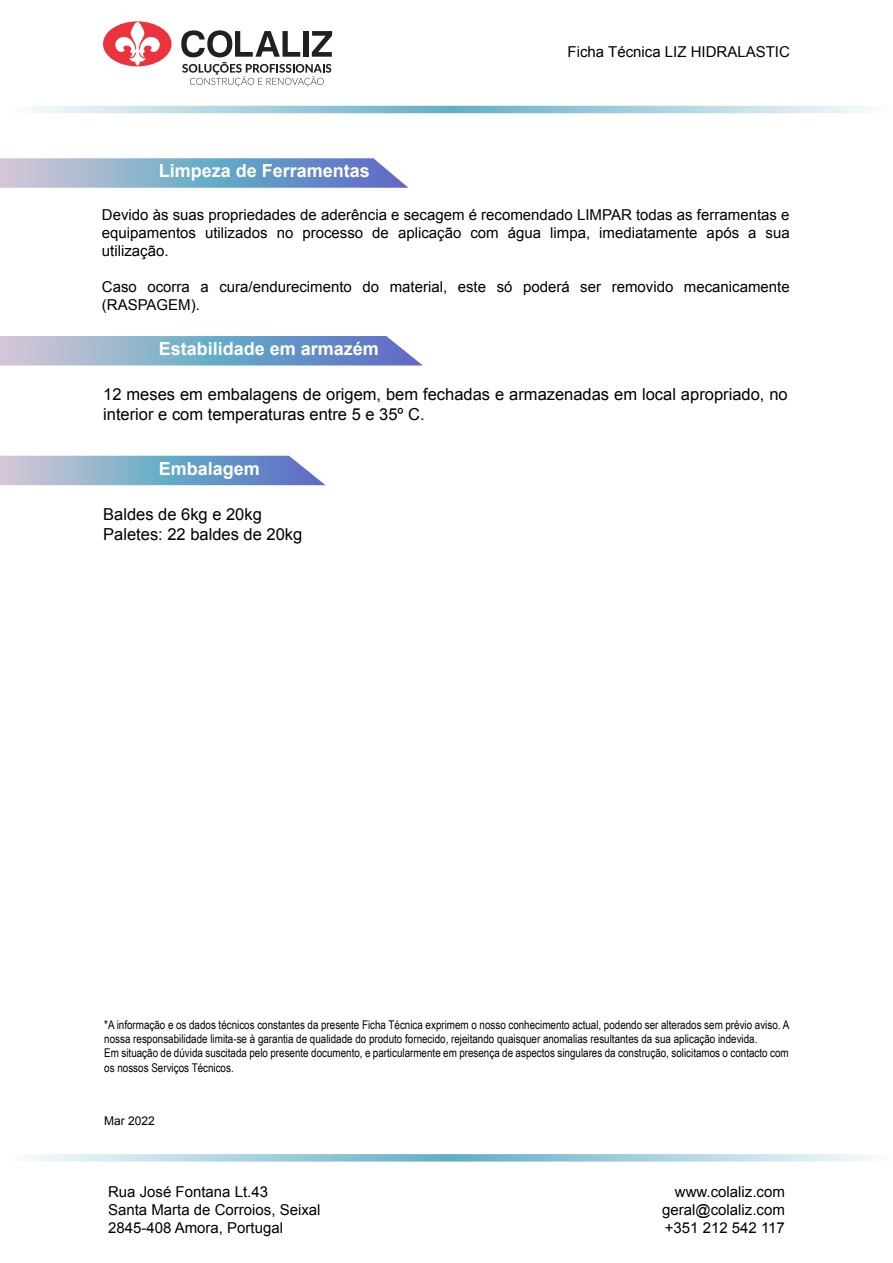
<style>
.page{position:relative;width:893px;height:1263px;background:#fff}
.page>*{position:absolute;margin:0;border:0;box-sizing:border-box;transform-origin:0 0}
.t1{font:700 18px "Arial";color:#fff}
.t2{font:16.5px/19.8px "Arial";color:#000}
.t3{font:15px/18px "Arial";color:#000}
.t4{font:12px/14.4px "Arial Narrow";color:#000}
.t5{font:12px "Arial";color:#000}
</style>
<div class="page">
<svg style="left:32px;top:1154px;width:837px;height:7px;background:#acd4e1"></svg>
<svg style="left:32px;top:106px;width:837px;height:7px;background:#aad3e0"></svg>
<svg style="left:181px;top:30px;width:151px;height:57px"></svg>
<div style="left:103px;top:21px;width:69px;height:45px;background:#ea333c;border-radius:50%"></div>
<svg style="left:115px;top:22px;width:45px;height:44px"></svg>
<svg style="left:0;top:158px;width:408px;height:30px;background:#8aa9ce"></svg>
<svg style="left:0;top:336px;width:422px;height:29px;background:#88a8cd"></svg>
<svg style="left:0;top:456px;width:325px;height:29px;background:#8aaace"></svg>
<p class="t3" style="left:568px;top:42px;width:224px">Ficha Técnica LIZ HIDRALASTIC</p>
<h1 class="t1" style="left:159px;top:159px;width:213px">Limpeza de Ferramentas</h1>
<p class="t3" style="left:102px;top:206px;width:689px;text-align:justify">Devido às suas propriedades de aderência e secagem é recomendado LIMPAR todas as ferramentas e equipamentos utilizados no processo de aplicação com água limpa, imediatamente após a sua utilização.</p>
<p class="t3" style="left:102px;top:278px;width:689px">Caso ocorra a cura/endurecimento do material, este só poderá ser removido mecanicamente (RASPAGEM).</p>
<h1 class="t1" style="left:159px;top:337px;width:222px">Estabilidade em armazém</h1>
<h2 class="t2" style="left:103px;top:385px;width:686px">12 meses em embalagens de origem, bem fechadas e armazenadas em local apropriado, no interior e com temperaturas entre 5 e 35º C.</h2>
<h1 class="t1" style="left:159px;top:457px;width:103px">Embalagem</h1>
<h2 class="t2" style="left:103px;top:504px;width:201px">Baldes de 6kg e 20kg<br>Paletes: 22 baldes de 20kg</h2>
<p class="t4" style="left:104px;top:1017px;width:686px">*A informação e os dados técnicos constantes da presente Ficha Técnica exprimem o nosso conhecimento actual, podendo ser alterados sem prévio aviso. A nossa responsabilidade limita-se à garantia de qualidade do produto fornecido, rejeitando quaisquer anomalias resultantes da sua aplicação indevida.<br>Em situação de dúvida suscitada pelo presente documento, e particularmente em presença de aspectos singulares da construção, solicitamos o contacto com os nossos Serviços Técnicos.</p>
<p class="t5" style="left:104px;top:1113px;width:52px">Mar 2022</p>
<p class="t3" style="left:108px;top:1183px;width:214px">Rua José Fontana Lt.43<br>Santa Marta de Corroios, Seixal<br>2845-408 Amora, Portugal</p>
<p class="t3" style="left:662px;top:1183px;width:124px;text-align:justify;text-indent:13px">www.colaliz.com geral@colaliz.com +351 212 542 117</p>
</div>
